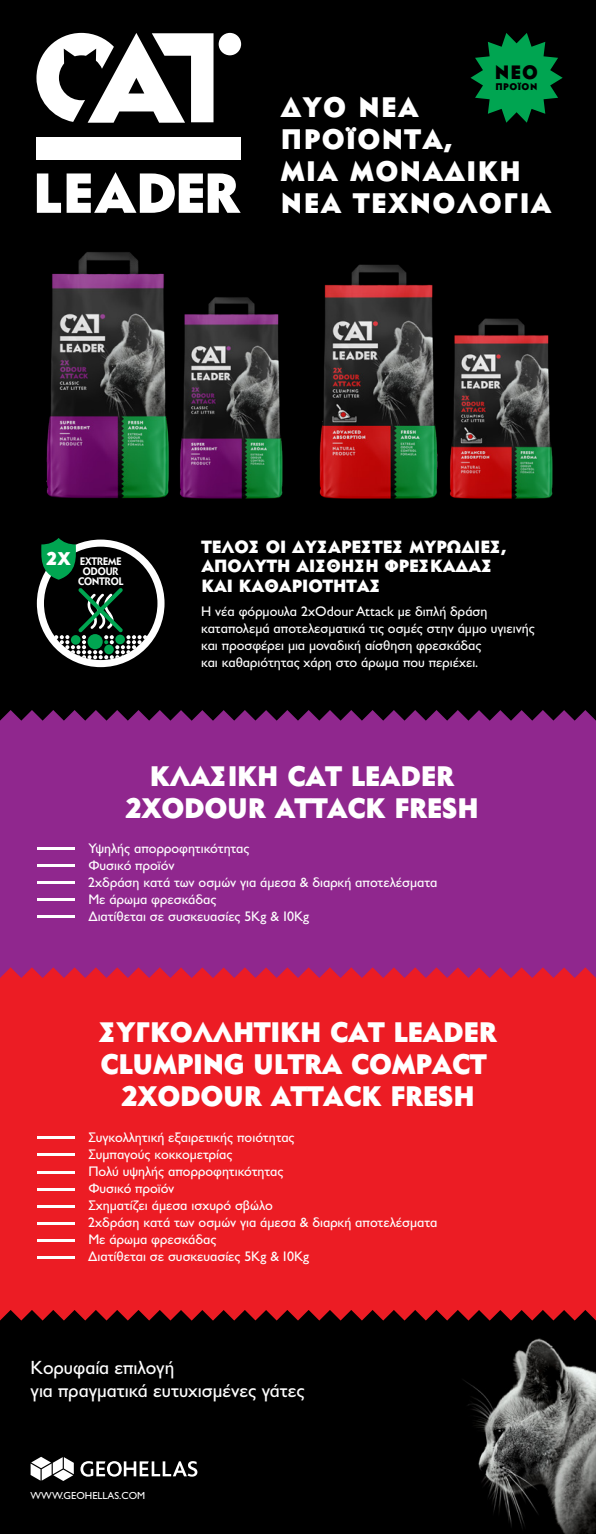
<style>
.page{position:relative;width:596px;height:1534px;background:#fff}
.page>*{position:absolute;margin:0;border:0;box-sizing:border-box;transform-origin:0 0}
.t1{font:27.8px/32.1px "CF Daphne";letter-spacing:-.01em;color:#fff;text-align:center}
.t2{font:27.8px/32.1px "CF Daphne";letter-spacing:.05em;color:#fff}
.t3{font:19.2px/23.4px "Gill Sans Hel";color:#fff}
.t4{font:19.1px "CF Daphne";color:#000}
.t5{font:18.2px "CF Daphne";color:#fff}
.t6{font:17.4px/19.5px "CF Daphne";color:#fff}
.t7{font:14px/17px "Gill Sans Hel";color:#fff}
.t8{font:300 10.7px/10px "CF Daphne";letter-spacing:-.005em;color:#fff;text-align:center}
.t9{font:10.3px "Gill Sans Hel";color:#fff}
.t10{font:9.5px "CF Daphne";letter-spacing:.05em;color:#000}
</style>
<div class="page">
<div style="left:0;top:0;width:595px;height:735px;background:#000"></div>
<div style="left:0;top:1309px;width:595px;height:224px;background:#000"></div>
<img style="left:382px;top:1320px;width:213px;height:213px">
<div style="left:0;top:978px;width:595px;height:342px;background:#ec1c24"></div>
<hr style="left:37px;top:1136px;width:37px;height:2px;background:#fff">
<hr style="left:37px;top:1153px;width:37px;height:2px;background:#fff">
<hr style="left:37px;top:1170px;width:37px;height:3px;background:#fff">
<hr style="left:37px;top:1188px;width:37px;height:2px;background:#fff">
<hr style="left:37px;top:1205px;width:37px;height:2px;background:#fff">
<hr style="left:37px;top:1222px;width:37px;height:2px;background:#fff">
<hr style="left:37px;top:1239px;width:37px;height:2px;background:#fff">
<hr style="left:37px;top:1256px;width:37px;height:2px;background:#fff">
<div style="left:0;top:720px;width:595px;height:258px;background:#90278e"></div>
<div style="left:218px;top:33px;width:23px;height:22px;background:#fff;border-radius:50%"></div>
<svg style="left:36px;top:33px;width:177px;height:90px"></svg>
<div style="left:36px;top:137px;width:205px;height:22px;background:#fff"></div>
<svg style="left:37px;top:173px;width:24px;height:40px"></svg>
<svg style="left:67px;top:172px;width:173px;height:41px"></svg>
<svg style="left:470px;top:33px;width:92px;height:90px"></svg>
<svg style="left:31px;top:1456px;width:43px;height:24px"></svg>
<svg style="left:80px;top:1461px;width:117px;height:15px"></svg>
<hr style="left:37px;top:847px;width:37px;height:2px;background:#fff">
<hr style="left:37px;top:864px;width:37px;height:2px;background:#fff">
<hr style="left:37px;top:881px;width:37px;height:2px;background:#fff">
<hr style="left:37px;top:898px;width:37px;height:2px;background:#fff">
<hr style="left:37px;top:915px;width:37px;height:2px;background:#fff">
<img style="left:502px;top:318px;width:51px;height:181px">
<img style="left:355px;top:264px;width:147px;height:235px">
<img style="left:232px;top:269px;width:123px;height:230px">
<img style="left:46px;top:252px;width:186px;height:247px">
<svg style="left:1px;top:599px;width:594px;height:121px"></svg>
<svg style="left:37px;top:538px;width:127px;height:129px"></svg>
<h3 class="t4" style="left:494px;top:64px;width:45px">ΝΕΟ</h3>
<p class="t10" style="left:495px;top:83px;width:43px">ΠΡΟïΟΝ</p>
<h1 class="t2" style="left:281px;top:93px;width:272px">∆ύο νέα προϊόντα,<br>µία µοναδική νέα τεχνολογία</h1>
<h3 class="t5" style="left:46px;top:550px;width:26px">2X</h3>
<p class="t8" style="left:78px;top:556px;width:47px">EXTREME<br>ODOUR<br>CONTROL</p>
<p class="t6" style="left:201px;top:538px;width:306px">Τέλος οι δυσάρεστες µυρωδιές, απόλυτη αίσθηση φρεσκάδας και καθαριότητας</p>
<p class="t7" style="left:201px;top:603px;width:335px">Η νέα φόρµουλα 2xΟdour Attack µε διπλή δράση καταπολεµά αποτελεσµατικά τις οσµές στην άµµο υγιεινής και προσφέρει µια µοναδική αίσθηση φρεσκάδας<br>και καθαριότητας χάρη στο άρωµα που περιέχει.</p>
<h1 class="t1" style="left:125px;top:761px;width:355px">ΚΛΑΣΙΚΗ CAT LEADER<br>2XΟDOUR ATTACK FRESH</h1>
<p class="t7" style="left:88px;top:840px;width:350px">Υψηλής απορροφητικότητας<br>Φυσικό προϊόν<br>2xδράση κατά των οσµών για άµεσα &amp; διαρκή αποτελέσµατα<br>Με άρωµα φρεσκάδας<br>∆ιατίθεται σε συσκευασίες 5Kg &amp; 10Kg</p>
<h1 class="t1" style="left:99px;top:1018px;width:399px">ΣΥΓΚΟΛΛΗΤΙΚΗ CAT LEADER<br>CLUMPING ULTRA COMPACT<br>2XΟDOUR ATTACK FRESH</h1>
<p class="t7" style="left:88px;top:1129px;width:350px">Συγκολλητική εξαιρετικής ποιότητας<br>Συµπαγούς κοκκοµετρίας<br>Πολύ υψηλής απορροφητικότητας<br>Φυσικό προϊόν<br>Σχηµατίζει άµεσα ισχυρό σβώλο<br>2xδράση κατά των οσµών για άµεσα &amp; διαρκή αποτελέσµατα<br>Με άρωµα φρεσκάδας<br>∆ιατίθεται σε συσκευασίες 5Kg &amp; 10Kg</p>
<h2 class="t3" style="left:31px;top:1356px;width:275px">Κορυφαία επιλογή<br>για πραγµατικά ευτυχισµένες γάτες</h2>
<p class="t9" style="left:31px;top:1490px;width:116px">WWW.GEOHELLAS.COM</p>
</div>
